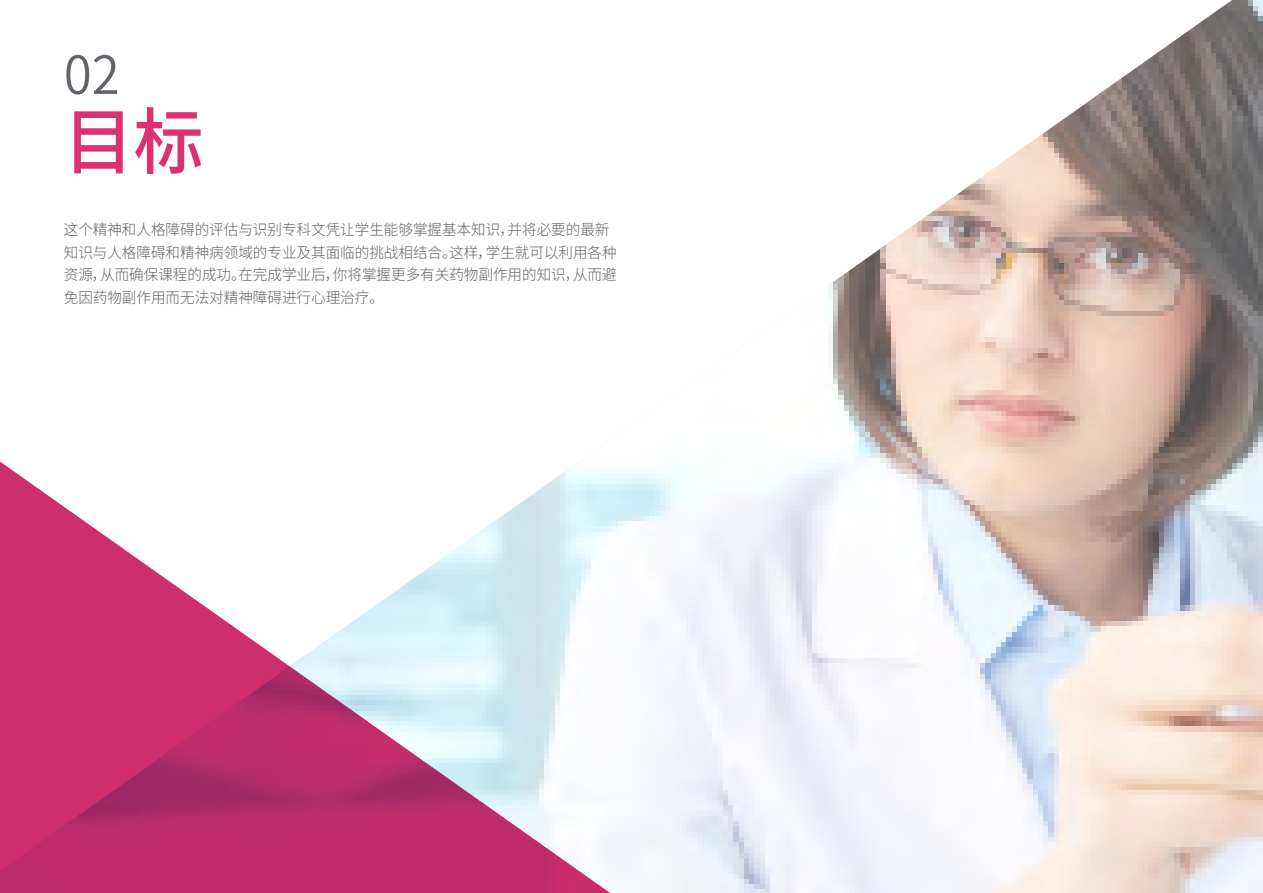
<style>
.page{position:relative;width:1263px;height:893px;background:#fff}
.page>*{position:absolute;margin:0;border:0;box-sizing:border-box;transform-origin:0 0}
.t1{font:500 72px "Source Han Sans CN";color:#dc3072}
.t2{font:52.5px "Source Han Sans CN";color:#61646a}
.t3{font:300 15px/22.5px "Source Han Sans CN";color:#61646a}
</style>
<div class="page">
<img style="left:640px;top:0;width:623px;height:893px">
<svg style="left:0;top:461px;width:640px;height:432px"></svg>
<h2 class="t2" style="left:64px;top:45px;width:57px">02</h2>
<h1 class="t1" style="left:64px;top:101px;width:141px">目标</h1>
<p class="t3" style="left:64px;top:219px;width:554px">这个精神和人格障碍的评估与识别专科文凭让学生能够掌握基本知识，并将必要的最新知识与人格障碍和精神病领域的专业及其面临的挑战相结合。这样，学生就可以利用各种资源，从而确保课程的成功。在完成学业后，你将掌握更多有关药物副作用的知识，从而避免因药物副作用而无法对精神障碍进行心理治疗。</p>
</div>
